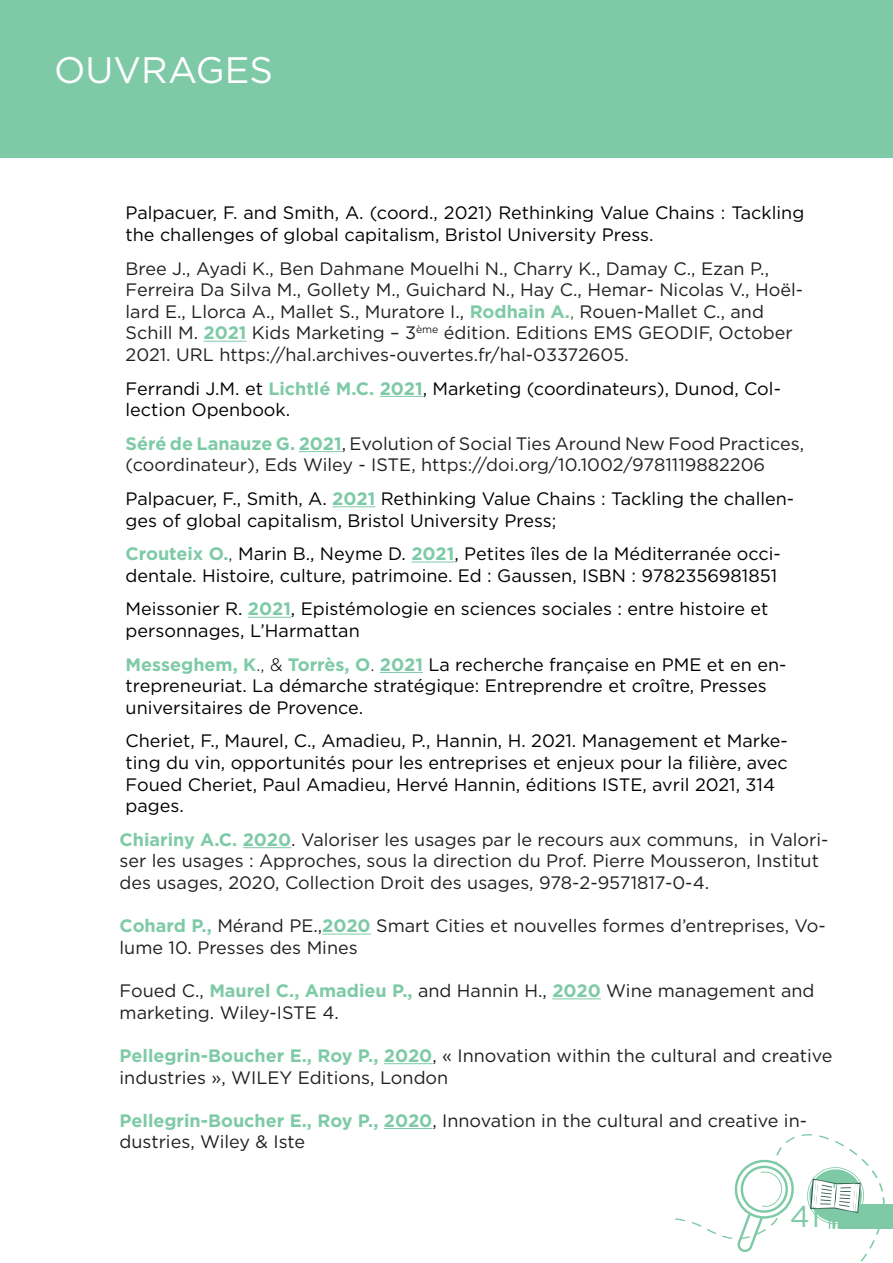
<style>
.page{position:relative;width:893px;height:1263px;background:#fff}
.page>*{position:absolute;margin:0;border:0;box-sizing:border-box;transform-origin:0 0}
.t1{font:36.9px "Gotham";letter-spacing:.005em;color:#fff}
.t2{font:30px "Gotham";color:#7ecaa7}
.t3{font:18px/21.6px "Gotham";color:#231f20}
.t4{font:18px/21.6px "Gotham";color:#000}
.s1{font-weight:700;color:#7ecaa7}
.s2{font-weight:300}
</style>
<div class="page">
<div style="left:838px;top:1204px;width:55px;height:25px;background:#7ecaa7"></div>
<div style="left:0;top:0;width:892px;height:157px;background:#7ecaa7"></div>
<svg style="left:675px;top:1134px;width:210px;height:128px"></svg>
<hr style="left:243px;top:847px;width:48px;height:1px;background:#7ecaa7">
<hr style="left:322px;top:934px;width:49px;height:1px;background:#7ecaa7">
<hr style="left:552px;top:998px;width:49px;height:1px;background:#7ecaa7">
<hr style="left:384px;top:1063px;width:48px;height:1px;background:#7ecaa7">
<hr style="left:384px;top:1128px;width:48px;height:1px;background:#7ecaa7">
<hr style="left:204px;top:341px;width:42px;height:1px;background:#7ecaa7">
<hr style="left:380px;top:396px;width:43px;height:1px;background:#7ecaa7">
<hr style="left:299px;top:451px;width:43px;height:1px;background:#7ecaa7">
<hr style="left:332px;top:506px;width:43px;height:1px;background:#7ecaa7">
<hr style="left:411px;top:562px;width:43px;height:1px;background:#7ecaa7">
<hr style="left:248px;top:617px;width:43px;height:1px;background:#7ecaa7">
<hr style="left:380px;top:672px;width:43px;height:1px;background:#7ecaa7">
<h1 class="t1" style="left:54px;top:47px;width:221px">OUVRAGES</h1>
<p class="t4" style="left:126px;top:202px;width:680px">Palpacuer, F. and Smith, A. (coord., 2021) Rethinking Value Chains : Tackling the challenges of global capitalism, Bristol University Press.</p>
<p class="t3" style="left:126px;top:257px;width:679px">Bree J., Ayadi K., Ben Dahmane Mouelhi N., Charry K., Damay C., Ezan P., Ferreira Da Silva M., Gollety M., Guichard N., Hay C., Hemar- Nicolas V., Hoël&shy;lard E., Llorca A., Mallet S., Muratore I., <span class="s1">Rodhain A.</span><span class="s2">,</span> Rouen-Mallet C., and Schill M. <span class="s1">2021</span> Kids Marketing – 3<sup>ème</sup> édition. Editions EMS GEODIF, October 2021. URL https://hal.archives-ouvertes.fr/hal-03372605.</p>
<p class="t4" style="left:126px;top:377px;width:657px">Ferrandi J.M. et <span class="s1">Lichtlé M.C. 2021</span>, Marketing (coordinateurs), Dunod, Col&shy;lection Openbook.</p>
<p class="t3" style="left:126px;top:432px;width:680px"><span class="s1">Séré de Lanauze G. 2021</span>, Evolution of Social Ties Around New Food Practices, (coordinateur), Eds Wiley - ISTE, https://doi.org/10.1002/9781119882206</p>
<p class="t4" style="left:126px;top:487px;width:670px">Palpacuer, F., Smith, A. <span class="s1">2021</span> Rethinking Value Chains : Tackling the challen&shy;ges of global capitalism, Bristol University Press;</p>
<p class="t4" style="left:126px;top:543px;width:657px"><span class="s1">Crouteix O.</span><span class="s2">,</span> Marin B., Neyme D. <span class="s1">2021</span>, Petites îles de la Méditerranée occi&shy;dentale. Histoire, culture, patrimoine. Ed : Gaussen, ISBN : 9782356981851</p>
<p class="t4" style="left:126px;top:598px;width:644px">Meissonier R. <span class="s1">2021</span>, Epistémologie en sciences sociales : entre histoire et personnages, L’Harmattan</p>
<p class="t4" style="left:126px;top:653px;width:662px"><span class="s1">Messeghem, K</span><span class="s2">., &amp;</span> <span class="s1">Torrès, O</span><span class="s2">.</span> <span class="s1">2021</span> La recherche française en PME et en en&shy;trepreneuriat. La démarche stratégique: Entreprendre et croître, Presses universitaires de Provence.</p>
<p class="t4" style="left:126px;top:730px;width:664px">Cheriet, F., Maurel, C., Amadieu, P., Hannin, H. 2021. Management et Marke&shy;ting du vin, opportunités pour les entreprises et enjeux pour la filière, avec Foued Cheriet, Paul Amadieu, Hervé Hannin, éditions ISTE, avril 2021, 314 pages.</p>
<p class="t3" style="left:120px;top:828px;width:710px"><span class="s1">Chiariny A.C. 2020</span>. Valoriser les usages par le recours aux communs, in Valori&shy;ser les usages : Approches, sous la direction du Prof. Pierre Mousseron, Institut des usages, 2020, Collection Droit des usages, 978-2-9571817-0-4.</p>
<p class="t3" style="left:120px;top:915px;width:708px"><span class="s1">Cohard P.,</span> Mérand PE.,<span class="s1">2020</span> Smart Cities et nouvelles formes d’entreprises, Vo&shy;lume 10. Presses des Mines</p>
<p class="t3" style="left:120px;top:979px;width:696px">Foued C., <span class="s1">Maurel C., Amadieu P.,</span> and Hannin H., <span class="s1">2020</span> Wine management and marketing. Wiley-ISTE 4.</p>
<p class="t3" style="left:120px;top:1044px;width:714px"><span class="s1">Pellegrin-Boucher E., Roy P., 2020</span>, « Innovation within the cultural and creative industries », WILEY Editions, London</p>
<p class="t3" style="left:120px;top:1109px;width:689px"><span class="s1">Pellegrin-Boucher E., Roy P., 2020</span>, Innovation in the cultural and creative in&shy;dustries, Wiley &amp; Iste</p>
<h2 class="t2" style="left:790px;top:1197px;width:32px">41</h2>
</div>
